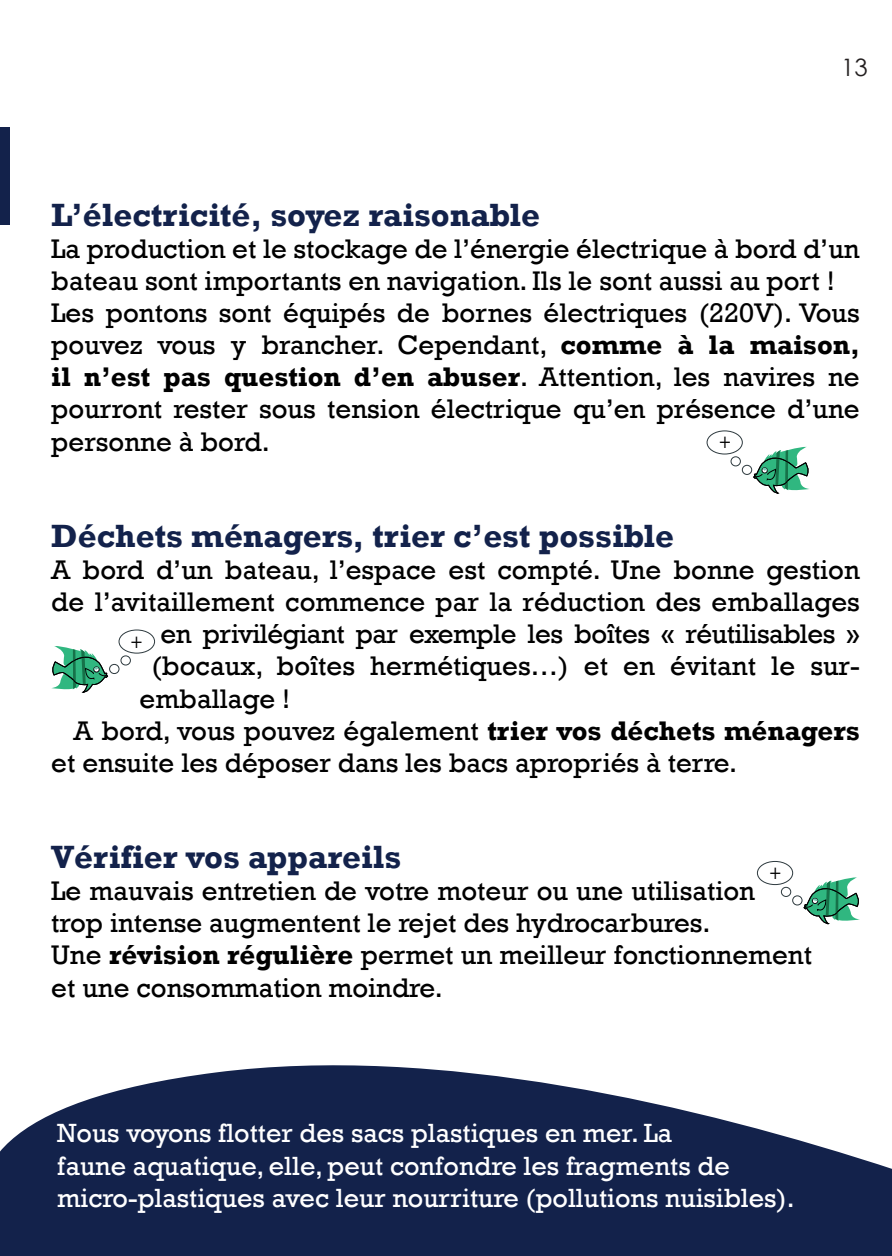
<style>
.page{position:relative;width:892px;height:1256px;background:#fff}
.page>*{position:absolute;margin:0;border:0;box-sizing:border-box;transform-origin:0 0}
.t1{font:700 33px "Rockwell";color:#13224b}
.t2{font:27.6px/32.1px "Rockwell";color:#000}
.t3{font:27.6px "Rockwell";letter-spacing:-.02em;color:#000}
.t4{font:27px/32.4px "Rockwell";color:#fff}
.t5{font:24px "Century Gothic";color:#231f20}
.t6{font:21.3px "Myriad Pro";color:#000;scale:.91 1}
.s1{font-weight:700}
</style>
<div class="page">
<div style="left:0;top:128px;width:10px;height:96px;background:#13224b"></div>
<svg style="left:0;top:1065px;width:891px;height:190px;fill:#13224b"></svg>
<svg style="left:51px;top:629px;width:104px;height:64px"></svg>
<svg style="left:756px;top:861px;width:104px;height:63px"></svg>
<svg style="left:706px;top:430px;width:103px;height:64px"></svg>
<p class="t5" style="left:840px;top:53px;width:28px">13</p>
<p class="t1" style="left:51px;top:195px;width:490px">L’électricité, soyez raisonable</p>
<p class="t2" style="left:51px;top:233px;width:809px">La production et le stockage de l’énergie électrique à bord d’un bateau sont importants en navigation. Ils le sont aussi au port !<br>Les pontons sont équipés de bornes électriques (220V). Vous pouvez vous y brancher. Cependant, <span class="s1">comme à la maison, il n’est pas question d’en abuser</span>. Attention, les navires ne pourront rester sous tension électrique qu’en présence d’une personne à bord.</p>
<p class="t1" style="left:51px;top:516px;width:624px">Déchets ménagers, trier c’est possible</p>
<p class="t2" style="left:51px;top:554px;width:809px">A bord d’un bateau, l’espace est compté. Une bonne gestion</p>
<p class="t2" style="left:51px;top:586px;width:809px">de l’avitaillement commence par la réduction des emballages</p>
<p class="t3" style="left:160px;top:618px;width:700px">en privilégiant par exemple les boîtes « réutilisables »</p>
<p class="t2" style="left:151px;top:650px;width:709px">(bocaux, boîtes hermétiques…) et en évitant le sur-</p>
<p class="t2" style="left:139px;top:682px;width:152px">emballage !</p>
<p class="t2" style="left:73px;top:714px;width:787px">A bord, vous pouvez également <span class="s1">trier vos déchets ménagers</span></p>
<p class="t2" style="left:51px;top:746px;width:687px">et ensuite les déposer dans les bacs apropriés à terre.</p>
<p class="t6" style="left:131px;top:627px;width:14px">+</p>
<p class="t1" style="left:51px;top:837px;width:351px">Vérifier vos appareils</p>
<p class="t2" style="left:51px;top:875px;width:762px">Le mauvais entretien de votre moteur ou une utilisation trop intense augmentent le rejet des hydrocarbures.<br>Une <span class="s1">révision régulière</span> permet un meilleur fonctionnement et une consommation moindre.</p>
<p class="t4" style="left:57px;top:1117px;width:738px">Nous voyons flotter des sacs plastiques en mer. La<br>faune aquatique, elle, peut confondre les fragments de micro-plastiques avec leur nourriture (pollutions nuisibles).</p>
</div>
